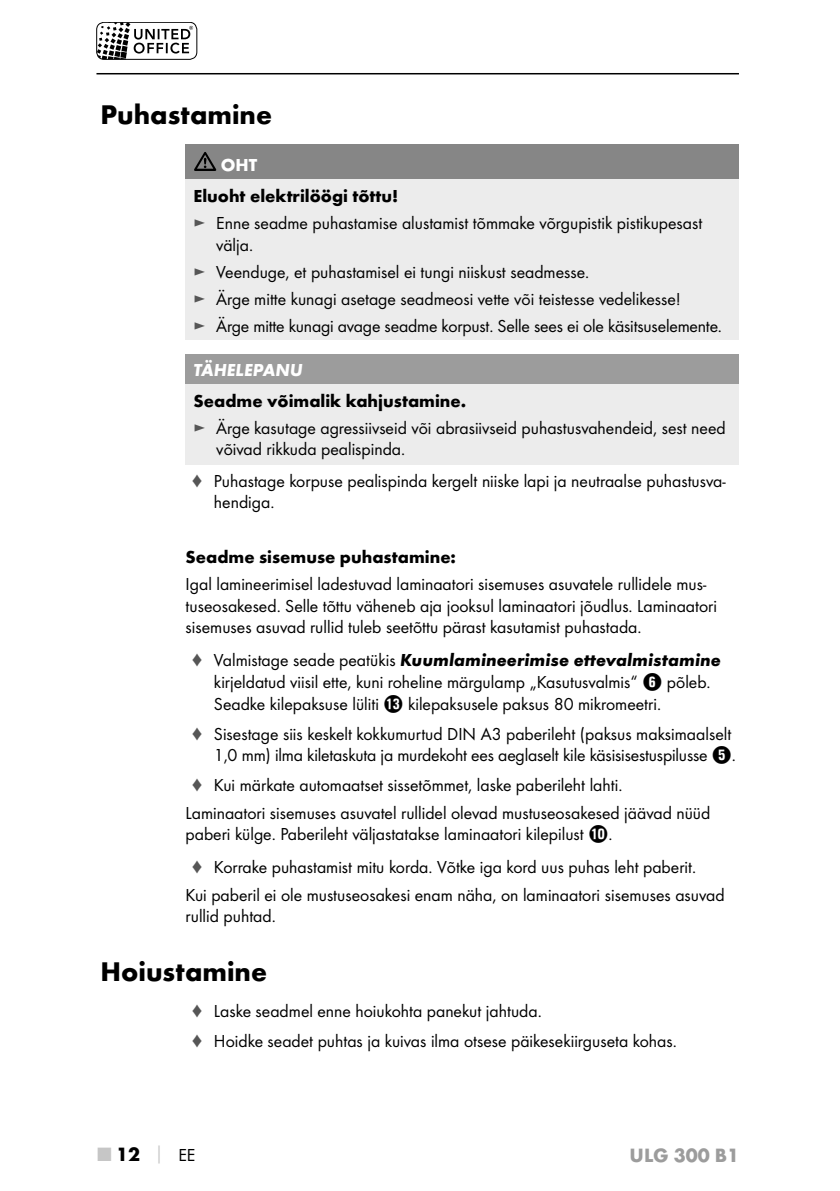
<style>
.page{position:relative;width:840px;height:1191px;background:#fff}
.page>*{position:absolute;margin:0;border:0;box-sizing:border-box;transform-origin:0 0}
.t1{font:700 28px "Futura";color:#000}
.t2{font:700 20px "Futura";color:#9c9c9c}
.t3{font:700 20px "Futura";color:#000}
.t4{font:18px/21.6px "Futura Boo";color:#000}
.t5{font:700 18px "Futura";color:#000}
.t6{font:italic 700 18px "Futura";color:#000}
.t7{font:italic 700 18px "Futura";color:#fff}
.t8{font:700 18px "Futura";color:#fff}
.s1{color:#565656}
.s2{font-family:"Futura Boo";font-weight:400;font-style:normal;color:#565656}
.s3{font-family:"Futura Boo";font-weight:400;font-style:normal}
.s4{font-family:"Hako PI Nummern";font-size:20px}
.s5{color:#c6c6c6}
.s6{font-size:18px;color:#c6c6c6}
.s7{font-family:"Futura Boo";font-weight:400;font-size:18px}
</style>
<div class="page">
<svg style="left:97px;top:22px;width:96px;height:36px"></svg>
<div style="left:96px;top:22px;width:101px;height:38px;border:1px solid #000;border-radius:7px"></div>
<hr style="left:96px;top:73px;width:642px;height:1px;background:#000">
<div style="left:185px;top:144px;width:553px;height:35px;background:#868686"></div>
<div style="left:185px;top:179px;width:553px;height:161px;background:#ececec"></div>
<svg style="left:194px;top:152px;width:22px;height:19px"></svg>
<div style="left:185px;top:354px;width:553px;height:30px;background:#9c9c9c"></div>
<div style="left:185px;top:384px;width:553px;height:81px;background:#ececec"></div>
<h1 class="t1" style="left:100px;top:97px;width:173px">Puhastamine</h1>
<p class="t8" style="left:221px;top:154px;width:38px">OHT</p>
<p class="t5" style="left:193px;top:184px;width:206px">Eluoht elektrilöögi tõttu!</p>
<p class="t4" style="left:216px;top:212px;width:487px;text-indent:-23px"><span class="s1">►</span> Enne seadme puhastamise alustamist tõmmake võrgupistik pistikupesast välja.</p>
<p class="t4" style="left:193px;top:258px;width:527px;line-height:27.2px"><span class="s1">►</span> Veenduge, et puhastamisel ei tungi niiskust seadmesse.<br><span class="s1">►</span> Ärge mitte kunagi asetage seadmeosi vette või teistesse vedelikesse!<br><span class="s1">►</span> Ärge mitte kunagi avage seadme korpust. Selle sees ei ole käsitsuselemente.</p>
<p class="t7" style="left:193px;top:359px;width:110px">TÄHELEPANU</p>
<p class="t5" style="left:193px;top:389px;width:272px">Seadme võimalik kahjustamine.</p>
<p class="t4" style="left:216px;top:417px;width:510px;text-indent:-23px"><span class="s1">►</span> Ärge kasutage agressiivseid või abrasiivseid puhastusvahendeid, sest need võivad rikkuda pealispinda.</p>
<p class="t4" style="left:214px;top:470px;width:513px;text-indent:-23px"><span class="s1">♦</span> Puhastage korpuse pealispinda kergelt niiske lapi ja neutraalse puhastusva&shy;hendiga.</p>
<p class="t5" style="left:185px;top:546px;width:272px">Seadme sisemuse puhastamine:</p>
<p class="t4" style="left:185px;top:573px;width:532px">Igal lamineerimisel ladestuvad laminaatori sisemuses asuvatele rullidele mus&shy;tuseosakesed. Selle tõttu väheneb aja jooksul laminaatori jõudlus. Laminaatori sisemuses asuvad rullid tuleb seetõttu pärast kasutamist puhastada.</p>
<p class="t6" style="left:191px;top:649px;width:531px"><span class="s2">♦</span> <span class="s3">Valmistage seade peatükis</span> Kuumlamineerimise ettevalmistamine</p>
<p class="t4" style="left:214px;top:671px;width:495px">kirjeldatud viisil ette, kuni roheline märgulamp „Kasutusvalmis“ <span class="s4">6</span> põleb.<br>Seadke kilepaksuse lüliti <span class="s4">e</span> kilepaksusele paksus 80 mikromeetri.</p>
<p class="t4" style="left:191px;top:723px;width:543px;text-align:right"><span class="s1">♦</span> Sisestage siis keskelt kokkumurtud DIN A3 paberileht (paksus maksimaalselt<br>1,0 mm) ilma kiletaskuta ja murdekoht ees aeglaselt kile käsisisestuspilusse <span class="s4">5</span>.</p>
<p class="t4" style="left:185px;top:771px;width:526px;line-height:27.2px;text-indent:6px"><span class="s1">♦</span> Kui märkate automaatset sissetõmmet, laske paberileht lahti.<br>Laminaatori sisemuses asuvatel rullidel olevad mustuseosakesed jäävad nüüd</p>
<p class="t4" style="left:191px;top:817px;width:504px;line-height:33px;text-indent:-6px">paberi külge. Paberileht väljastatakse laminaatori kilepilust <span class="s4">0</span>.<br><span class="s1">♦</span> Korrake puhastamist mitu korda. Võtke iga kord uus puhas leht paberit.</p>
<p class="t4" style="left:185px;top:883px;width:540px">Kui paberil ei ole mustuseosakesi enam näha, on laminaatori sisemuses asuvad rullid puhtad.</p>
<h1 class="t1" style="left:100px;top:954px;width:168px">Hoiustamine</h1>
<p class="t4" style="left:191px;top:996px;width:484px;line-height:30px"><span class="s1">♦</span> Laske seadmel enne hoiukohta panekut jahtuda.<br><span class="s1">♦</span> Hoidke seadet puhtas ja kuivas ilma otsese päikesekiirguseta kohas.</p>
<p class="t3" style="left:98px;top:1142px;width:99px"><span class="s5">■</span> 12 <span class="s6">│</span> <span class="s7">EE</span></p>
<p class="t2" style="left:629px;top:1143px;width:111px">ULG 300 B1</p>
</div>
